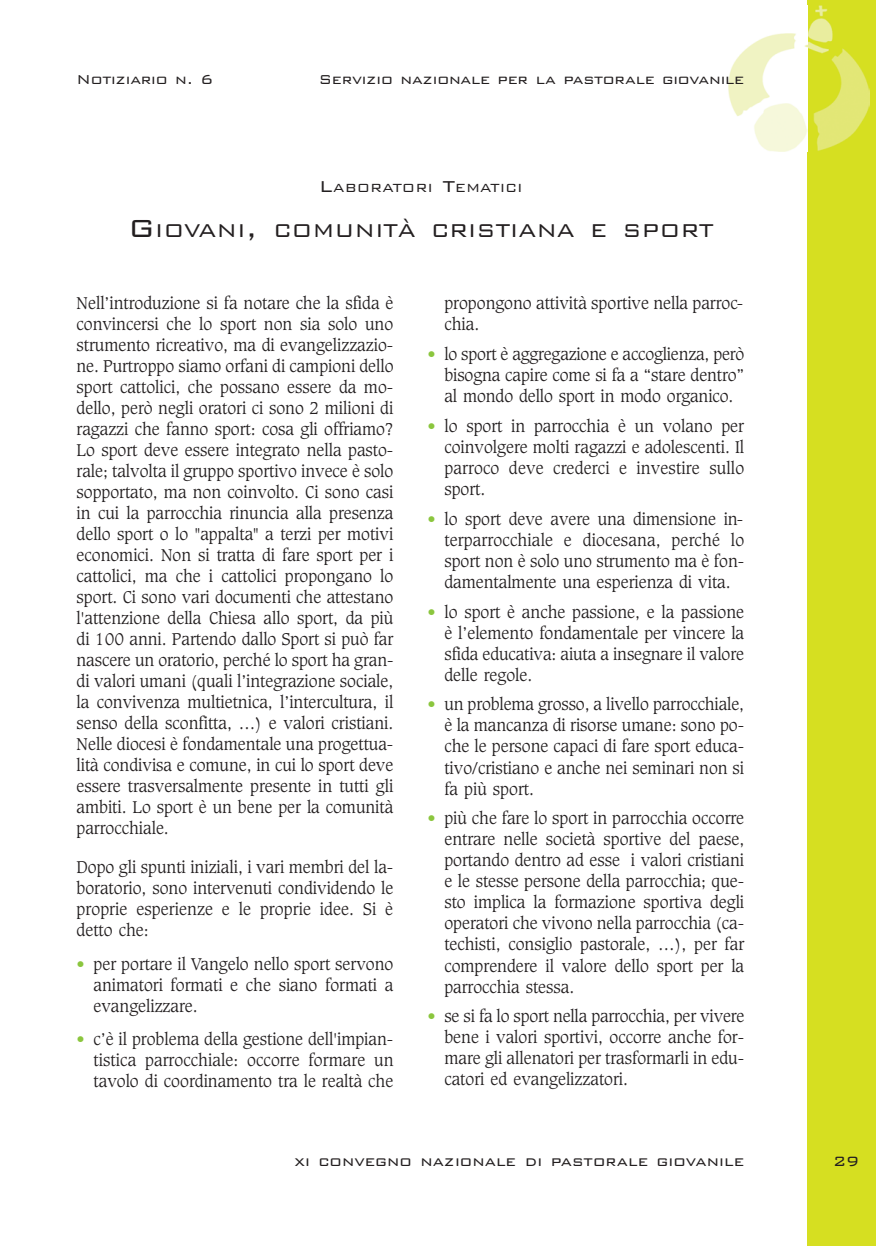
<style>
.page{position:relative;width:876px;height:1246px;background:#fff}
.page>*{position:absolute;margin:0;border:0;box-sizing:border-box;transform-origin:0 0}
.t1{font:300 24.75px "Bank Gothic BT";letter-spacing:-.01em;color:#231f20}
.t2{font:300 18px "Bank Gothic BT";color:#231f20}
.t3{font:300 17.25px "Bank Gothic BT";letter-spacing:-.015em;color:#231f20}
.t4{font:300 16.5px/21px "Caxton Std";color:#231f20;text-align:justify}
.t5{font:300 15.75px "Bank Gothic BT";color:#231f20}
.s1{font-size:21px}
.s2{font-size:33px}
.s3{color:#8bc63e}
</style>
<div class="page">
<div style="left:807px;top:0;width:69px;height:1246px;background:#d6df21"></div>
<img style="left:729px;top:5px;width:140px;height:147px">
<p class="t3" style="left:77px;top:68px;width:138px">Notiziario n. 6</p>
<p class="t3" style="left:319px;top:68px;width:427px">Servizio nazionale per la pastorale giovanile</p>
<p class="t5" style="left:319px;top:177px;width:205px"><span class="s1">L</span>ABORATORI <span class="s1">T</span>EMATICI</p>
<h1 class="t1" style="left:128px;top:214px;width:587px"><span class="s2">G</span>IOVANI<span class="s2">,</span> COMUNITÀ CRISTIANA E SPORT</h1>
<p class="t4" style="left:77px;top:293px;width:319px">Nell’introduzione si fa notare che la sfida è convincersi che lo sport non sia solo uno strumento ricreativo, ma di evangelizzazio&shy;ne. Purtroppo siamo orfani di campioni dello sport cattolici, che possano essere da mo&shy;dello, però negli oratori ci sono 2 milioni di ragazzi che fanno sport: cosa gli offriamo?<br>Lo sport deve essere integrato nella pasto&shy;rale; talvolta il gruppo sportivo invece è solo sopportato, ma non coinvolto. Ci sono casi in cui la parrocchia rinuncia alla presenza dello sport o lo "appalta" a terzi per motivi economici. Non si tratta di fare sport per i cattolici, ma che i cattolici propongano lo sport. Ci sono vari documenti che attestano l'attenzione della Chiesa allo sport, da più di 100 anni. Partendo dallo Sport si può far nascere un oratorio, perché lo sport ha gran&shy;di valori umani (quali l’integrazione sociale, la convivenza multietnica, l’intercultura, il senso della sconfitta, …) e valori cristiani.<br>Nelle diocesi è fondamentale una progettua&shy;lità condivisa e comune, in cui lo sport deve essere trasversalmente presente in tutti gli ambiti. Lo sport è un bene per la comunità parrocchiale.</p>
<p class="t4" style="left:77px;top:857px;width:318px">Dopo gli spunti iniziali, i vari membri del la&shy;boratorio, sono intervenuti condividendo le proprie esperienze e le proprie idee. Si è detto che:</p>
<p class="t4" style="left:94px;top:954px;width:301px;text-indent:-17px"><span class="s3">•</span> per portare il Vangelo nello sport servono animatori formati e che siano formati a evangelizzare.</p>
<p class="t4" style="left:94px;top:1030px;width:301px;text-indent:-17px"><span class="s3">•</span> c’è il problema della gestione dell'impian&shy;tistica parrocchiale: occorre formare un tavolo di coordinamento tra le realtà che</p>
<p class="t4" style="left:444px;top:293px;width:300px">propongono attività sportive nella parroc&shy;chia.</p>
<p class="t4" style="left:444px;top:344px;width:301px;text-indent:-17px"><span class="s3">•</span> lo sport è aggregazione e accoglienza, però bisogna capire come si fa a “stare dentro” al mondo dello sport in modo organico.</p>
<p class="t4" style="left:444px;top:416px;width:301px;text-indent:-17px"><span class="s3">•</span> lo sport in parrocchia è un volano per coinvolgere molti ragazzi e adolescenti. Il parroco deve crederci e investire sullo sport.</p>
<p class="t4" style="left:444px;top:509px;width:301px;text-indent:-17px"><span class="s3">•</span> lo sport deve avere una dimensione in&shy;terparrocchiale e diocesana, perché lo sport non è solo uno strumento ma è fon&shy;damentalmente una esperienza di vita.</p>
<p class="t4" style="left:444px;top:602px;width:301px;text-indent:-17px"><span class="s3">•</span> lo sport è anche passione, e la passione è l’elemento fondamentale per vincere la sfida educativa: aiuta a insegnare il valore delle regole.</p>
<p class="t4" style="left:444px;top:695px;width:301px;text-indent:-17px"><span class="s3">•</span> un problema grosso, a livello parrocchiale, è la mancanza di risorse umane: sono po&shy;che le persone capaci di fare sport educa&shy;tivo/cristiano e anche nei seminari non si fa più sport.</p>
<p class="t4" style="left:444px;top:809px;width:301px;text-indent:-17px"><span class="s3">•</span> più che fare lo sport in parrocchia occorre entrare nelle società sportive del paese, portando dentro ad esse i valori cristiani e le stesse persone della parrocchia; que&shy;sto implica la formazione sportiva degli operatori che vivono nella parrocchia (ca&shy;techisti, consiglio pastorale, …), per far comprendere il valore dello sport per la parrocchia stessa.</p>
<p class="t4" style="left:444px;top:1007px;width:301px;text-indent:-17px"><span class="s3">•</span> se si fa lo sport nella parrocchia, per vivere bene i valori sportivi, occorre anche for&shy;mare gli allenatori per trasformarli in edu&shy;catori ed evangelizzatori.</p>
<p class="t2" style="left:295px;top:1149px;width:451px">xi convegno nazionale di pastorale giovanile</p>
<p class="t2" style="left:833px;top:1149px;width:28px">29</p>
</div>
